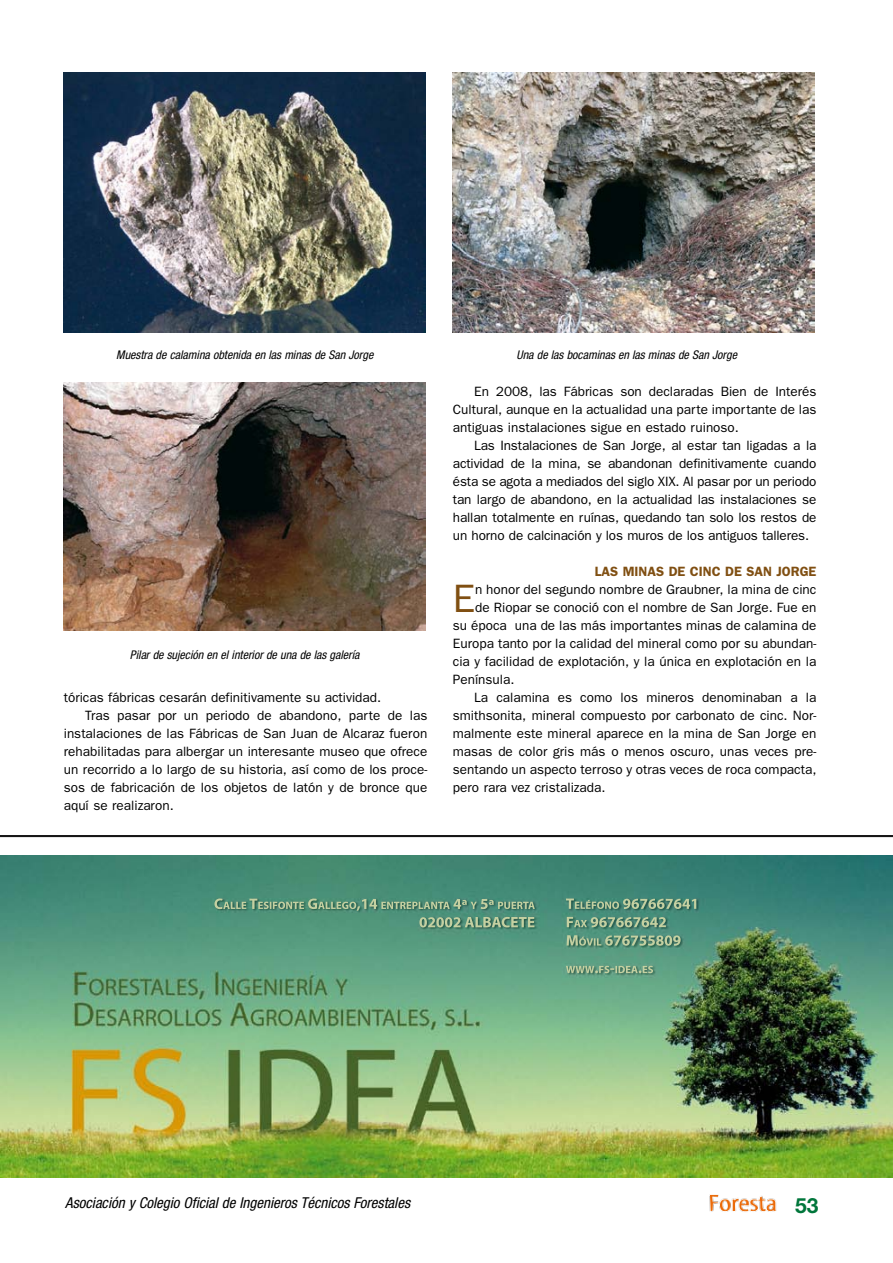
<style>
.page{position:relative;width:893px;height:1263px;background:#fff}
.page>*{position:absolute;margin:0;border:0;box-sizing:border-box;transform-origin:0 0}
.t1{font:39.75px "Franklin Gothic";color:#804f12}
.t2{font:700 21px "Helvetica Neue";color:#00763b}
.t3{font:italic condensed 15px "Helvetica Neue";color:#000}
.t4{font:13.5px "Franklin Gothic";color:#000}
.t5{font:600 13.5px "Franklin Gothic";color:#804f12}
.t6{font:italic condensed 12px "Helvetica Neue";color:#000}
</style>
<div class="page">
<img style="left:709px;top:1195px;width:67px;height:17px">
<img style="left:64px;top:72px;width:362px;height:260px">
<img style="left:64px;top:383px;width:362px;height:247px">
<img style="left:453px;top:72px;width:362px;height:261px">
<img style="left:0;top:856px;width:893px;height:322px">
<hr style="left:0;top:835px;width:893px;height:1px;background:#000">
<hr style="left:0;top:836px;width:893px;height:1px;background:#000">
<p class="t6" style="left:116px;top:348px;width:259px">Muestra de calamina obtenida en las minas de San Jorge</p>
<p class="t6" style="left:130px;top:648px;width:231px">Pilar de sujeción en el interior de una de las galería</p>
<p class="t4" style="left:64px;top:690px;width:319px">tóricas fábricas cesarán definitivamente su actividad.</p>
<p class="t4" style="left:85px;top:708px;width:344px">Tras pasar por un periodo de abandono, parte de las</p>
<p class="t4" style="left:64px;top:726px;width:365px">instalaciones de las Fábricas de San Juan de Alcaraz fueron</p>
<p class="t4" style="left:64px;top:744px;width:365px">rehabilitadas para albergar un interesante museo que ofrece</p>
<p class="t4" style="left:64px;top:762px;width:365px">un recorrido a lo largo de su historia, así como de los proce-</p>
<p class="t4" style="left:64px;top:780px;width:365px">sos de fabricación de los objetos de latón y de bronce que</p>
<p class="t4" style="left:64px;top:798px;width:112px">aquí se realizaron.</p>
<p class="t6" style="left:516px;top:348px;width:222px">Una de las bocaminas en las minas de San Jorge</p>
<p class="t4" style="left:474px;top:384px;width:344px">En 2008, las Fábricas son declaradas Bien de Interés</p>
<p class="t4" style="left:453px;top:402px;width:365px">Cultural, aunque en la actualidad una parte importante de las</p>
<p class="t4" style="left:453px;top:420px;width:288px">antiguas instalaciones sigue en estado ruinoso.</p>
<p class="t4" style="left:474px;top:438px;width:344px">Las Instalaciones de San Jorge, al estar tan ligadas a la</p>
<p class="t4" style="left:453px;top:456px;width:365px">actividad de la mina, se abandonan definitivamente cuando</p>
<p class="t4" style="left:453px;top:474px;width:365px">ésta se agota a mediados del siglo XIX. Al pasar por un periodo</p>
<p class="t4" style="left:453px;top:492px;width:365px">tan largo de abandono, en la actualidad las instalaciones se</p>
<p class="t4" style="left:453px;top:510px;width:365px">hallan totalmente en ruínas, quedando tan solo los restos de</p>
<p class="t4" style="left:453px;top:528px;width:358px">un horno de calcinación y los muros de los antiguos talleres.</p>
<p class="t5" style="left:595px;top:564px;width:223px">LAS MINAS DE CINC DE SAN JORGE</p>
<p class="t1" style="left:453px;top:576px;width:24px">E</p>
<p class="t4" style="left:475px;top:582px;width:343px">n honor del segundo nombre de Graubner, la mina de cinc</p>
<p class="t4" style="left:475px;top:600px;width:343px">de Riopar se conoció con el nombre de San Jorge. Fue en</p>
<p class="t4" style="left:453px;top:618px;width:365px">su época una de las más importantes minas de calamina de</p>
<p class="t4" style="left:453px;top:636px;width:365px">Europa tanto por la calidad del mineral como por su abundan-</p>
<p class="t4" style="left:453px;top:654px;width:365px">cia y facilidad de explotación, y la única en explotación en la</p>
<p class="t4" style="left:453px;top:672px;width:63px">Península.</p>
<p class="t4" style="left:474px;top:690px;width:344px">La calamina es como los mineros denominaban a la</p>
<p class="t4" style="left:453px;top:708px;width:365px">smithsonita, mineral compuesto por carbonato de cinc. Nor-</p>
<p class="t4" style="left:453px;top:726px;width:365px">malmente este mineral aparece en la mina de San Jorge en</p>
<p class="t4" style="left:453px;top:744px;width:365px">masas de color gris más o menos oscuro, unas veces pre-</p>
<p class="t4" style="left:453px;top:762px;width:365px">sentando un aspecto terroso y otras veces de roca compacta,</p>
<p class="t4" style="left:453px;top:780px;width:154px">pero rara vez cristalizada.</p>
<p class="t3" style="left:65px;top:1194px;width:346px">Asociación y Colegio Oficial de Ingenieros Técnicos Forestales</p>
<p class="t2" style="left:795px;top:1192px;width:25px">53</p>
</div>
